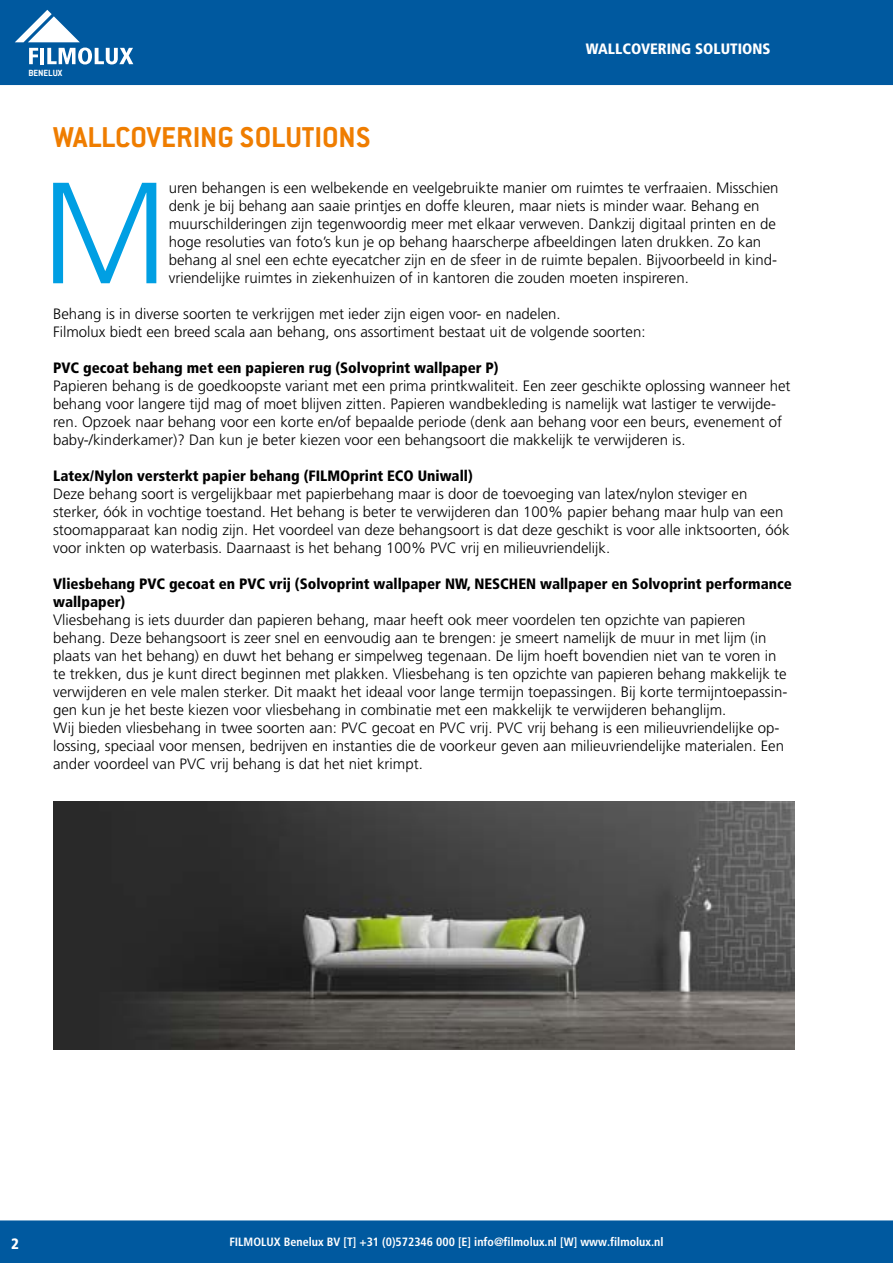
<style>
.page{position:relative;width:893px;height:1263px;background:#fff}
.page>*{position:absolute;margin:0;border:0;box-sizing:border-box;transform-origin:0 0}
.t1{font:300 144px "Frutiger LT Std";color:#009fe3}
.t2{font:700 31.5px "Conduit ITC Std";color:#ef7d00}
.t3{font:300 15px/18px "Frutiger LT Std";color:#000}
.t4{font:900 condensed 15px/18px "Frutiger LT Std";color:#000}
.t5{font:900 condensed 15px "Frutiger LT Std";color:#fff}
.t6{font:700 condensed 12px "Frutiger LT Pro";color:#fff}
.t7{font:700 9.75px "Conduit ITC Std";color:#fff}
</style>
<div class="page">
<div style="left:0;top:1220px;width:893px;height:43px;background:#00599f"></div>
<div style="left:0;top:0;width:893px;height:85px;background:#00599f"></div>
<svg style="left:29px;top:48px;width:9px;height:16px"></svg>
<hr style="left:40px;top:48px;width:4px;height:16px;background:#fff">
<svg style="left:47px;top:48px;width:86px;height:16px"></svg>
<svg style="left:15px;top:10px;width:65px;height:32px"></svg>
<img style="left:54px;top:802px;width:741px;height:248px">
<p class="t7" style="left:28px;top:67px;width:36px">BENELUX</p>
<p class="t5" style="left:586px;top:40px;width:186px">WALLCOVERING SOLUTIONS</p>
<h2 class="t2" style="left:53px;top:119px;width:319px">WALLCOVERING SOLUTIONS</h2>
<h1 class="t1" style="left:41px;top:152px;width:129px">M</h1>
<p class="t3" style="left:169px;top:179px;width:611px">uren behangen is een welbekende en veelgebruikte manier om ruimtes te verfraaien. Misschien denk je bij behang aan saaie printjes en doffe kleuren, maar niets is minder waar. Behang en muurschilderingen zijn tegenwoordig meer met elkaar verweven. Dankzij digitaal printen en de hoge resoluties van foto’s kun je op behang haarscherpe afbeeldingen laten drukken. Zo kan behang al snel een echte eyecatcher zijn en de sfeer in de ruimte bepalen. Bijvoorbeeld in kind&shy;vriendelijke ruimtes in ziekenhuizen of in kantoren die zouden moeten inspireren.</p>
<p class="t3" style="left:53px;top:305px;width:594px">Behang is in diverse soorten te verkrijgen met ieder zijn eigen voor- en nadelen.<br>Filmolux biedt een breed scala aan behang, ons assortiment bestaat uit de volgende soorten:</p>
<p class="t4" style="left:53px;top:359px;width:447px">PVC gecoat behang met een papieren rug (Solvoprint wallpaper P)</p>
<p class="t3" style="left:53px;top:377px;width:739px">Papieren behang is de goedkoopste variant met een prima printkwaliteit. Een zeer geschikte oplossing wanneer het behang voor langere tijd mag of moet blijven zitten. Papieren wandbekleding is namelijk wat lastiger te verwijde&shy;ren. Opzoek naar behang voor een korte en/of bepaalde periode (denk aan behang voor een beurs, evenement of baby-/kinderkamer)? Dan kun je beter kiezen voor een behangsoort die makkelijk te verwijderen is.</p>
<p class="t4" style="left:53px;top:467px;width:421px">Latex/Nylon versterkt papier behang (FILMOprint ECO Uniwall)</p>
<p class="t3" style="left:53px;top:485px;width:738px">Deze behang soort is vergelijkbaar met papierbehang maar is door de toevoeging van latex/nylon steviger en sterker, óók in vochtige toestand. Het behang is beter te verwijderen dan 100% papier behang maar hulp van een stoomapparaat kan nodig zijn. Het voordeel van deze behangsoort is dat deze geschikt is voor alle inktsoorten, óók voor inkten op waterbasis. Daarnaast is het behang 100% PVC vrij en milieuvriendelijk.</p>
<p class="t4" style="left:53px;top:575px;width:740px">Vliesbehang PVC gecoat en PVC vrij (Solvoprint wallpaper NW, NESCHEN wallpaper en Solvoprint performance wallpaper)</p>
<p class="t3" style="left:53px;top:611px;width:736px">Vliesbehang is iets duurder dan papieren behang, maar heeft ook meer voordelen ten opzichte van papieren behang. Deze behangsoort is zeer snel en eenvoudig aan te brengen: je smeert namelijk de muur in met lijm (in plaats van het behang) en duwt het behang er simpelweg tegenaan. De lijm hoeft bovendien niet van te voren in te trekken, dus je kunt direct beginnen met plakken. Vliesbehang is ten opzichte van papieren behang makkelijk te verwijderen en vele malen sterker. Dit maakt het ideaal voor lange termijn toepassingen. Bij korte termijntoepassin&shy;gen kun je het beste kiezen voor vliesbehang in combinatie met een makkelijk te verwijderen behanglijm.<br>Wij bieden vliesbehang in twee soorten aan: PVC gecoat en PVC vrij. PVC vrij behang is een milieuvriendelijke op&shy;lossing, speciaal voor mensen, bedrijven en instanties die de voorkeur geven aan milieuvriendelijke materialen. Een ander voordeel van PVC vrij behang is dat het niet krimpt.</p>
<p class="t5" style="left:11px;top:1234px;width:9px">2</p>
<p class="t6" style="left:229px;top:1235px;width:436px">FILMOLUX Benelux BV [T] +31 (0)572346 000 [E] info@filmolux.nl [W] www.filmolux.nl</p>
</div>
